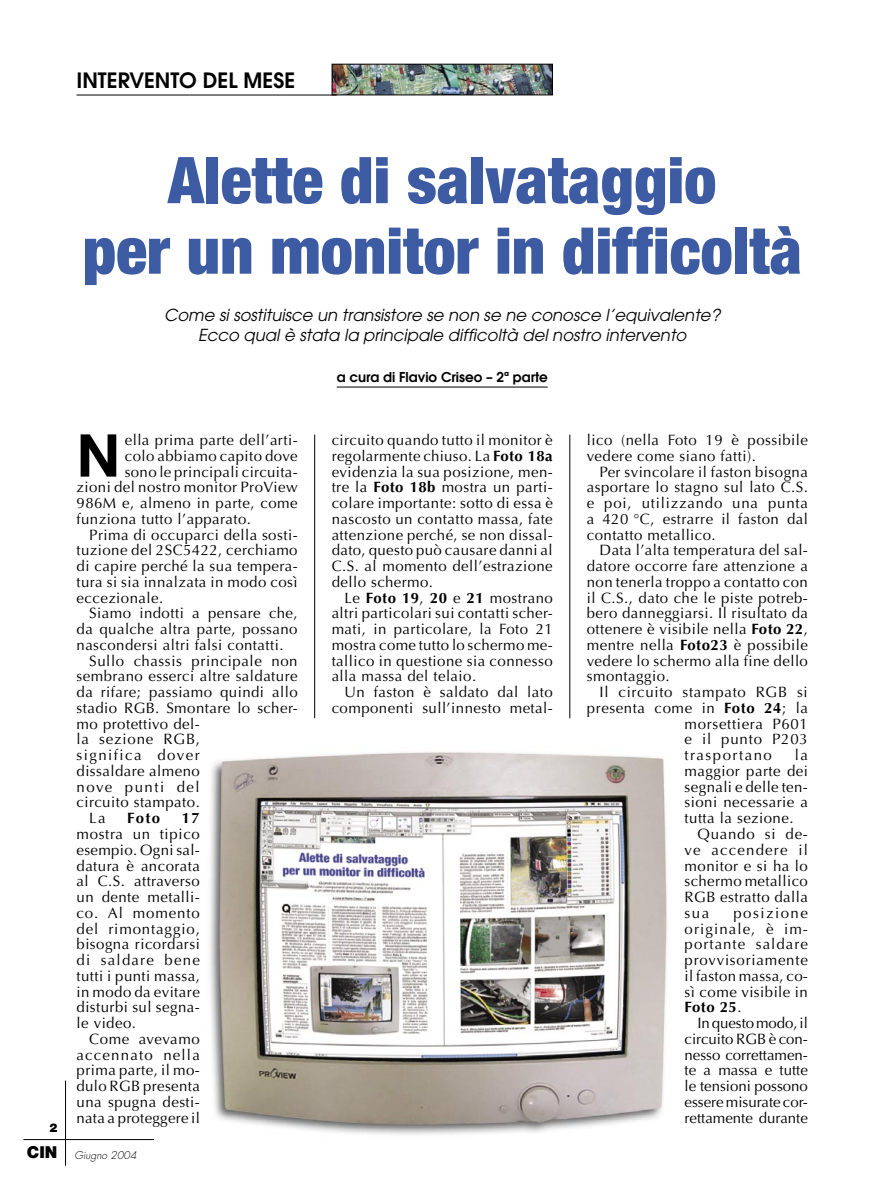
<style>
.page{position:relative;width:893px;height:1191px;background:#fff}
.page>*{position:absolute;margin:0;border:0;box-sizing:border-box;transform-origin:0 0}
._02_titolo{font:900 condensed 64.5px "Helvetica Neue";color:#3c5ba3}
._05_testo_capolettera{font:700 59.1px "Helvetica Neue";color:#000}
._01_occhiello{font:600 21px "Avant Garde";color:#000}
._03_sommario{font:italic 16.5px "Avant Garde";color:#000}
._10_testo_box{font:900 16.5px "Helvetica Neue";color:#000}
._05_testo{font:15px/15.8px "Optima";letter-spacing:.03em;color:#000;text-align:justify}
._05_testo_capolettera-2{font:15px "Optima";letter-spacing:.03em;color:#000}
._05_testo-2{font:15px "Optima";letter-spacing:.05em;color:#000}
._05_testo-3{font:15px "Optima";letter-spacing:.055em;color:#000}
._05_testo-4{font:15px "Optima";letter-spacing:.1em;color:#000}
._05_testo-5{font:700 15px "Optima";color:#000}
._04_firma{font:600 13.5px "Avant Garde";color:#000}
._10_testo_box-2{font:900 12px "Helvetica Neue";color:#000}
._10_testo_box-3{font:italic 300 10.5px "Futura";color:#000}
.s1{font-weight:700}
</style>
<div class="page">
<img style="left:334px;top:66px;width:217px;height:27px">
<div style="left:332px;top:64px;width:221px;height:31px;border:1px solid #000"></div>
<hr style="left:77px;top:95px;width:260px;height:1px;background:#000">
<hr style="left:65px;top:1080px;width:1px;height:85px;background:#000">
<hr style="left:23px;top:1139px;width:149px;height:1px;background:#000">
<img style="left:154px;top:751px;width:514px;height:389px">
<hr style="left:337px;top:387px;width:211px;height:1px;background:#000">
<hr style="left:314px;top:434px;width:1px;height:284px;background:#000">
<hr style="left:570px;top:434px;width:1px;height:284px;background:#000">
<p class="_01_occhiello" style="left:77px;top:67px;width:220px">INTERVENTO DEL MESE</p>
<p class="_02_titolo" style="left:168px;top:140px;width:550px">Alette di salvataggio</p>
<p class="_02_titolo" style="left:82px;top:211px;width:721px">per un monitor in difficoltà</p>
<p class="_03_sommario" style="left:164px;top:306px;width:558px">Come si sostituisce un transistore se non se ne conosce l’equivalente?</p>
<p class="_03_sommario" style="left:198px;top:325px;width:490px">Ecco qual è stata la principale difficoltà del nostro intervento</p>
<p class="_04_firma" style="left:337px;top:368px;width:212px">a cura di Flavio Criseo – 2ª parte</p>
<p class="_05_testo_capolettera" style="left:77px;top:419px;width:45px">N</p>
<p class="_05_testo_capolettera-2" style="left:125px;top:431px;width:174px">ella prima parte dell’arti-</p>
<p class="_05_testo_capolettera-2" style="left:125px;top:447px;width:174px">colo abbiamo capito dove</p>
<p class="_05_testo_capolettera-2" style="left:125px;top:463px;width:174px">sono le principali circuita-</p>
<p class="_05_testo_capolettera-2" style="left:77px;top:478px;width:223px">zioni del nostro monitor ProView</p>
<p class="_05_testo_capolettera-2" style="left:77px;top:494px;width:223px">986M e, almeno in parte, come</p>
<p class="_05_testo_capolettera-2" style="left:77px;top:510px;width:176px">funziona tutto l’apparato.</p>
<p class="_05_testo" style="left:77px;top:527px;width:223px;text-indent:13px">Prima di occuparci della sosti&shy;tuzione del 2SC5422, cerchiamo di capire perché la sua tempera&shy;tura si sia innalzata in modo così eccezionale.</p>
<p class="_05_testo" style="left:77px;top:605px;width:223px;text-indent:13px">Siamo indotti a pensare che, da qualche altra parte, possano nascondersi altri falsi contatti.</p>
<p class="_05_testo" style="left:77px;top:653px;width:223px;text-align:left;text-indent:13px">Sullo chassis principale non sembrano esserci altre saldature da rifare; passiamo quindi allo stadio RGB. Smontare lo scher&shy;mo protettivo del-<br>la sezione RGB,<br>significa dover<br>dissaldare almeno<br>nove punti del<br>circuito stampato.</p>
<p class="_05_testo" style="left:89px;top:810px;width:18px">La</p>
<p class="_05_testo-5" style="left:127px;top:809px;width:35px">Foto</p>
<p class="_05_testo" style="left:77px;top:810px;width:125px;text-indent:105px"><span class="s1">17 </span>mostra un tipico esempio. Ogni sal&shy;datura è ancorata al C.S. attraverso un dente metalli&shy;co. Al momento del rimontaggio, bisogna ricordarsi di saldare bene tutti i punti massa, in modo da evitare disturbi sul segna&shy;le video.</p>
<p class="_05_testo" style="left:77px;top:1031px;width:125px;text-indent:13px">Come avevamo accennato nella prima parte, il mo&shy;dulo RGB presenta una spugna desti&shy;nata a proteggere il</p>
<p class="_10_testo_box-2" style="left:49px;top:1120px;width:10px">2</p>
<p class="_10_testo_box" style="left:27px;top:1142px;width:32px">CIN</p>
<p class="_10_testo_box-3" style="left:74px;top:1148px;width:64px">Giugno 2004</p>
<p class="_05_testo" style="left:332px;top:432px;width:223px">circuito quando tutto il monitor è regolarmente chiuso. La <span class="s1">Foto 18a </span>evidenzia la sua posizione, men&shy;tre la <span class="s1">Foto 18b</span> mostra un parti&shy;colare importante: sotto di essa è nascosto un contatto massa, fate attenzione perché, se non dissal&shy;dato, questo può causare danni al C.S. al momento dell’estrazione dello schermo.</p>
<p class="_05_testo" style="left:332px;top:590px;width:223px;text-indent:13px">Le <span class="s1">Foto 19</span>, <span class="s1">20</span> e <span class="s1">21</span> mostrano altri particolari sui contatti scher&shy;mati, in particolare, la Foto 21 mostra come tutto lo schermo me&shy;tallico in questione sia connesso alla massa del telaio.</p>
<p class="_05_testo" style="left:332px;top:684px;width:223px;text-align:right">Un faston è saldato dal lato componenti sull’innesto metal-</p>
<p class="_05_testo" style="left:587px;top:432px;width:223px">lico (nella Foto 19 è possibile vedere come siano fatti).</p>
<p class="_05_testo" style="left:587px;top:464px;width:223px;text-indent:13px">Per svincolare il faston bisogna asportare lo stagno sul lato C.S. e poi, utilizzando una punta a 420 °C, estrarre il faston dal contatto metallico.</p>
<p class="_05_testo" style="left:587px;top:542px;width:223px;text-indent:13px">Data l’alta temperatura del sal&shy;datore occorre fare attenzione a non tenerla troppo a contatto con il C.S., dato che le piste potreb&shy;bero danneggiarsi. Il risultato da ottenere è visibile nella <span class="s1">Foto 22</span>, mentre nella <span class="s1">Foto23</span> è possibile vedere lo schermo alla fine dello smontaggio.</p>
<p class="_05_testo-2" style="left:600px;top:683px;width:210px">Il circuito stampato RGB si</p>
<p class="_05_testo" style="left:587px;top:700px;width:223px">presenta come in <span class="s1">Foto 24</span>; la</p>
<p class="_05_testo" style="left:685px;top:716px;width:125px">morsettiera P601</p>
<p class="_05_testo-3" style="left:685px;top:730px;width:125px">e il punto P203</p>
<p class="_05_testo-4" style="left:685px;top:746px;width:89px">trasportano</p>
<p class="_05_testo" style="left:685px;top:747px;width:125px;text-indent:110px">la maggior parte dei segnali e delle ten&shy;sioni necessarie a tutta la sezione.</p>
<p class="_05_testo" style="left:685px;top:826px;width:125px;text-indent:13px">Quando si de&shy;ve accendere il monitor e si ha lo schermo metallico RGB estratto dalla sua</p>
<p class="_05_testo" style="left:685px;top:905px;width:125px;text-indent:49px">posizione originale, è im&shy;portante saldare provvisoriamente il faston massa, co&shy;sì come visibile in <span class="s1">Foto 25</span>.</p>
<p class="_05_testo" style="left:685px;top:1015px;width:125px;text-indent:13px">In questo modo, il circuito RGB è con&shy;nesso correttamen&shy;te a massa e tutte le tensioni possono essere misurate cor&shy;rettamente durante</p>
</div>
